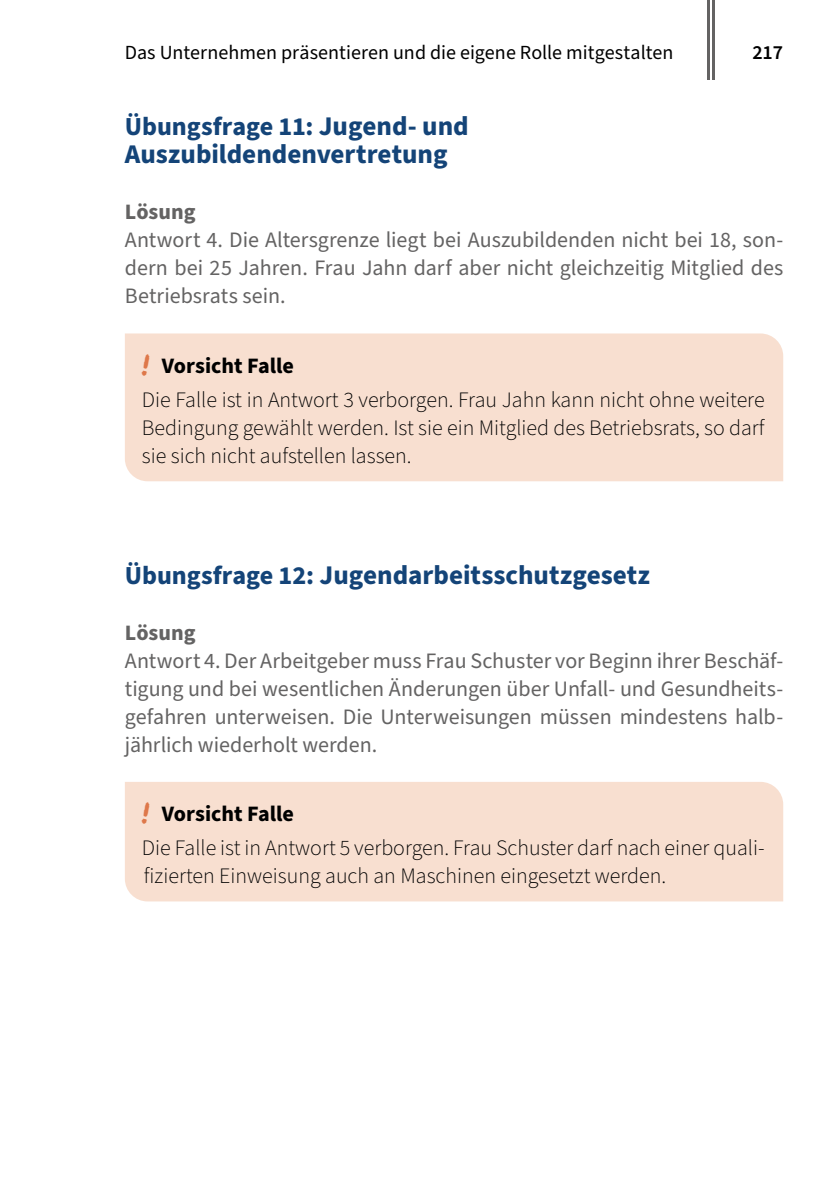
<style>
.page{position:relative;width:840px;height:1191px;background:#fff}
.page>*{position:absolute;margin:0;border:0;box-sizing:border-box;transform-origin:0 0}
.t1{font:700 27px "Source Sans Pro";color:#144478}
.t2{font:700 26px "Source Sans Pro";color:#144478}
.Lösungstext{font:22px/28px "Source Sans Pro";color:#646363;text-align:justify}
.Kastentext{font:300 22px/28px "Source Sans Pro";color:#000;text-align:justify}
.t3{font:700 22px "Source Sans Pro";color:#000}
.Ueberschrift_Loesung{font:700 22px "Source Sans Pro";color:#646363}
.t4{font:20px "Source Sans Pro";letter-spacing:.005em;color:#000}
.t5{font:600 20px "Source Sans Pro";color:#000}
.s1{font-size:27px}
.s2{font-family:"Permanent Marker";font-weight:400;font-size:28px;color:#de784a}
.s3{font-size:26px}
</style>
<div class="page">
<hr style="left:706px;top:0;width:3px;height:79px;background:#646363">
<hr style="left:711px;top:0;width:3px;height:79px;background:#646363">
<div style="left:125px;top:333px;width:657px;height:148px;background:#f8dfd0"></div>
<div style="left:125px;top:782px;width:657px;height:119px;background:#f8dfd0"></div>
<p class="t4" style="left:125px;top:39px;width:549px">Das Unternehmen präsentieren und die eigene Rolle mitgestalten</p>
<p class="t5" style="left:752px;top:39px;width:32px">217</p>
<p class="t2" style="left:125px;top:109px;width:345px">Übungsfrage 11: <span class="s1">Jugend- und</span></p>
<p class="t1" style="left:125px;top:136px;width:324px">Auszubildendenvertretung</p>
<p class="Ueberschrift_Loesung" style="left:125px;top:197px;width:72px">Lösung</p>
<p class="Lösungstext" style="left:125px;top:227px;width:659px">Antwort 4. Die Altersgrenze liegt bei Auszubildenden nicht bei 18, son&shy;dern bei 25 Jahren. Frau Jahn darf aber nicht gleichzeitig Mitglied des Betriebsrats sein.</p>
<p class="t3" style="left:142px;top:351px;width:154px"><span class="s2">!</span> Vorsicht Falle</p>
<p class="Kastentext" style="left:142px;top:386px;width:624px">Die Falle ist in Antwort 3 verborgen. Frau Jahn kann nicht ohne weitere Bedingung gewählt werden. Ist sie ein Mitglied des Betriebsrats, so darf sie sich nicht aufstellen lassen.</p>
<p class="t1" style="left:125px;top:556px;width:526px"><span class="s3">Übungsfrage 12:</span> Jugendarbeitsschutzgesetz</p>
<p class="Ueberschrift_Loesung" style="left:125px;top:617px;width:72px">Lösung</p>
<p class="Lösungstext" style="left:125px;top:647px;width:659px">Antwort 4. Der Arbeitgeber muss Frau Schuster vor Beginn ihrer Beschäf&shy;tigung und bei wesentlichen Änderungen über Unfall- und Gesundheits&shy;gefahren unterweisen. Die Unterweisungen müssen mindestens halb&shy;jährlich wiederholt werden.</p>
<p class="t3" style="left:142px;top:799px;width:154px"><span class="s2">!</span> Vorsicht Falle</p>
<p class="Kastentext" style="left:142px;top:834px;width:624px">Die Falle ist in Antwort 5 verborgen. Frau Schuster darf nach einer quali&shy;fizierten Einweisung auch an Maschinen eingesetzt werden.</p>
</div>
